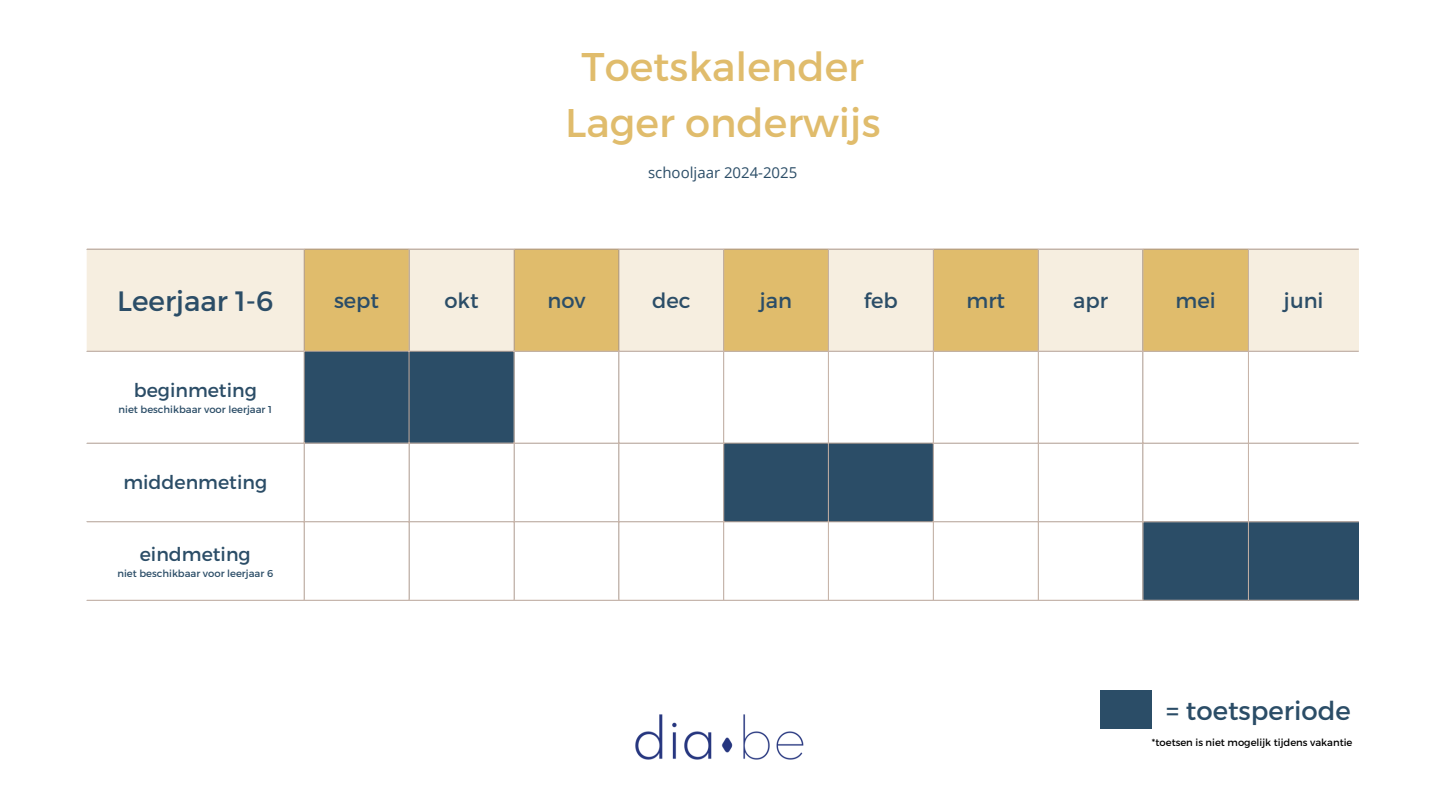
<style>
.page{position:relative;width:1440px;height:810px;background:#fff}
.page>*{position:absolute;margin:0;border:0;box-sizing:border-box;transform-origin:0 0}
.t1{font:40px/55.5px "Montserrat";color:#e0bc6c;text-align:center}
.t2{font:28px "Montserrat";color:#2b4d67}
.t3{font:26px "Montserrat";color:#2b4d67}
.t4{font:21px "Montserrat";color:#2b4d67}
.t5{font:19px "Montserrat";color:#2b4d67}
.t6{font:15px "Open Sans";color:#2b4d67}
.t7{font:10px "Montserrat";color:#2b4d67}
.t8{font:10px "Montserrat";color:#000}
</style>
<div class="page">
<div style="left:87px;top:250px;width:1272px;height:101px;background:#f6eee0"></div>
<svg style="left:305px;top:250px;width:943px;height:101px;background:#e9d19f"></svg>
<svg style="left:305px;top:352px;width:1054px;height:248px"></svg>
<hr style="left:304px;top:249px;width:1px;height:351px;background:#c8b4a8">
<hr style="left:409px;top:249px;width:1px;height:351px;background:#c8b4a8">
<hr style="left:514px;top:249px;width:1px;height:351px;background:#c8b4a8">
<hr style="left:619px;top:249px;width:1px;height:351px;background:#c8b4a8">
<hr style="left:723px;top:249px;width:1px;height:351px;background:#c8b4a8">
<hr style="left:828px;top:249px;width:1px;height:351px;background:#c8b4a8">
<hr style="left:933px;top:249px;width:1px;height:351px;background:#c8b4a8">
<hr style="left:1038px;top:249px;width:1px;height:351px;background:#c8b4a8">
<hr style="left:1143px;top:249px;width:1px;height:351px;background:#c8b4a8">
<hr style="left:1248px;top:249px;width:1px;height:351px;background:#c8b4a8">
<hr style="left:87px;top:249px;width:1272px;height:1px;background:#c8b4a8">
<hr style="left:87px;top:351px;width:1272px;height:1px;background:#c8b4a8">
<hr style="left:87px;top:443px;width:1272px;height:1px;background:#c8b4a8">
<hr style="left:87px;top:521px;width:1272px;height:1px;background:#c8b4a8">
<hr style="left:87px;top:600px;width:1272px;height:1px;background:#c8b4a8">
<div style="left:1100px;top:691px;width:52px;height:38px;background:#2b4d67"></div>
<img style="left:635px;top:714px;width:169px;height:46px">
<p class="t1" style="left:565px;top:37px;width:317px">Toetskalender<br>Lager onderwijs</p>
<p class="t6" style="left:648px;top:162px;width:151px">schooljaar 2024-2025</p>
<h1 class="t2" style="left:117px;top:283px;width:158px">Leerjaar 1-6</h1>
<h3 class="t4" style="left:334px;top:287px;width:47px">sept</h3>
<p class="t4" style="left:445px;top:287px;width:36px">okt</p>
<p class="t4" style="left:547px;top:287px;width:40px">nov</p>
<p class="t4" style="left:652px;top:287px;width:40px">dec</p>
<p class="t4" style="left:760px;top:287px;width:34px">jan</p>
<p class="t4" style="left:864px;top:287px;width:35px">feb</p>
<p class="t4" style="left:966px;top:287px;width:40px">mrt</p>
<p class="t4" style="left:1073px;top:287px;width:36px">apr</p>
<p class="t4" style="left:1176px;top:287px;width:42px">mei</p>
<p class="t4" style="left:1284px;top:287px;width:41px">juni</p>
<p class="t5" style="left:134px;top:378px;width:125px">beginmeting</p>
<p class="t7" style="left:119px;top:403px;width:155px">niet beschikbaar voor leerjaar 1</p>
<p class="t5" style="left:123px;top:470px;width:145px">middenmeting</p>
<p class="t5" style="left:140px;top:542px;width:112px">eindmeting</p>
<p class="t7" style="left:117px;top:567px;width:157px">niet beschikbaar voor leerjaar 6</p>
<p class="t3" style="left:1166px;top:694px;width:186px">= toetsperiode</p>
<h2 class="t8" style="left:1152px;top:736px;width:202px">*toetsen is niet mogelijk tijdens vakantie</h2>
</div>
